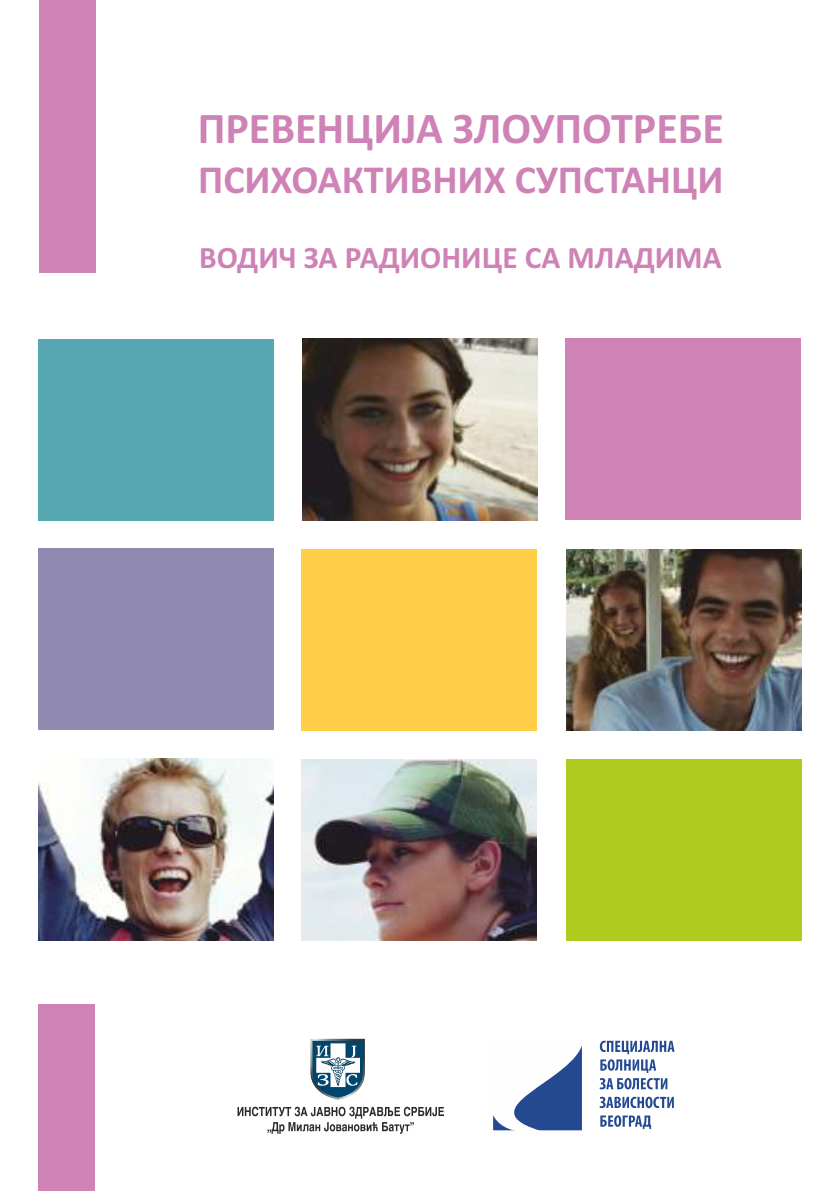
<style>
.page{position:relative;width:840px;height:1191px;background:#fff}
.page>*{position:absolute;margin:0;border:0;box-sizing:border-box;transform-origin:0 0}
.t1{font:700 44px "Calibri";color:#ce82b5}
.t2{font:700 40px "Calibri";color:#ce82b5}
.t3{font:700 31.4px "Calibri";color:#ce82b5}
</style>
<div class="page">
<svg style="left:310px;top:1038px;width:54px;height:61px"></svg>
<svg style="left:237px;top:1106px;width:207px;height:27px"></svg>
<svg style="left:493px;top:1046px;width:89px;height:85px"></svg>
<svg style="left:599px;top:1040px;width:75px;height:89px"></svg>
<div style="left:39px;top:0;width:56px;height:273px;background:#ce82b5"></div>
<img style="left:301px;top:759px;width:235px;height:182px">
<img style="left:38px;top:759px;width:235px;height:181px">
<img style="left:302px;top:338px;width:235px;height:182px">
<img style="left:566px;top:549px;width:235px;height:182px">
<div style="left:565px;top:339px;width:235px;height:181px;background:#ce82b5"></div>
<div style="left:566px;top:759px;width:235px;height:182px;background:#b0cb1f"></div>
<div style="left:301px;top:549px;width:235px;height:182px;background:#fece49"></div>
<div style="left:38px;top:339px;width:235px;height:182px;background:#57a7b3"></div>
<div style="left:38px;top:548px;width:235px;height:182px;background:#9089b0"></div>
<div style="left:38px;top:1004px;width:57px;height:187px;background:#ce82b5"></div>
<h1 class="t1" style="left:197px;top:110px;width:527px">ПРЕВЕНЦИЈА ЗЛОУПОТРЕБЕ</h1>
<p class="t2" style="left:198px;top:163px;width:526px">ПСИХОАКТИВНИХ СУПСТАНЦИ</p>
<p class="t3" style="left:199px;top:244px;width:523px">ВОДИЧ ЗА РАДИОНИЦЕ СА МЛАДИМА</p>
</div>
